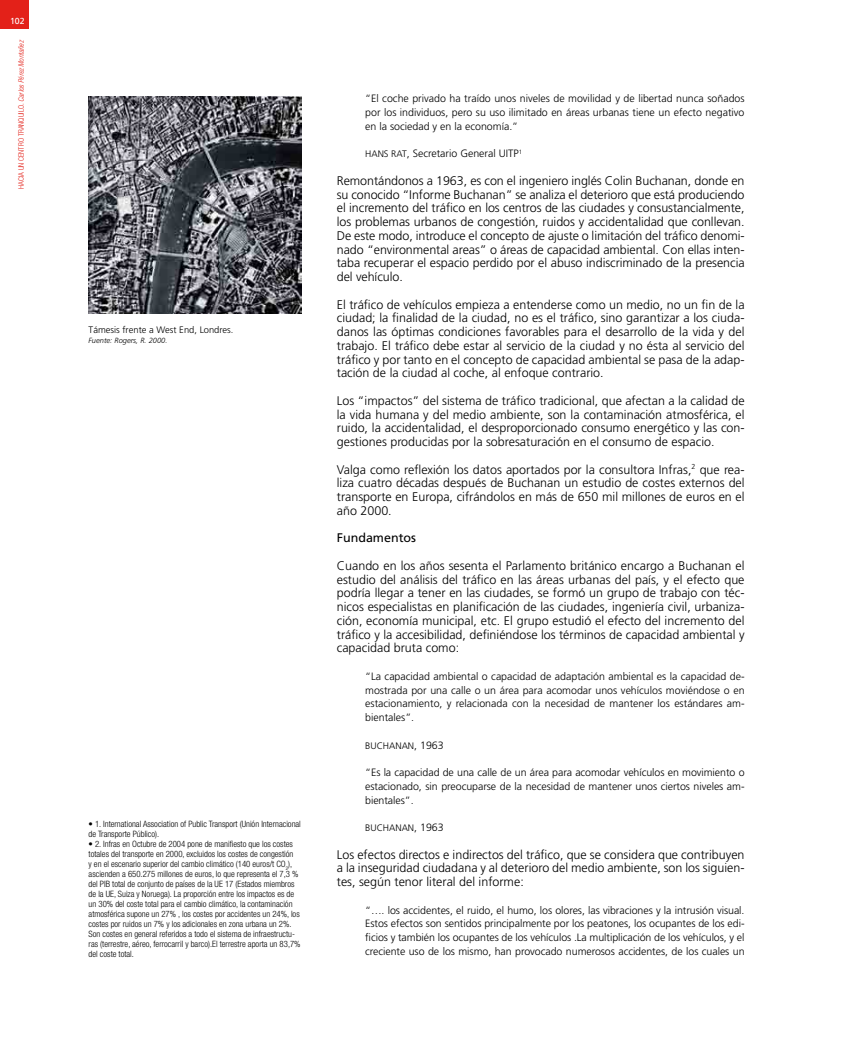
<style>
.page{position:relative;width:851px;height:1063px;background:#fff}
.page>*{position:absolute;margin:0;border:0;box-sizing:border-box;transform-origin:0 0}
.t1{font:300 12.5px/13.8px "Frutiger";color:#000;text-align:justify}
.t2{font:12.5px "Frutiger";color:#000}
.t3{font:300 10.62px/13.8px "Frutiger";color:#000;text-align:justify}
.t4{font:300 9.38px "Frutiger";color:#000}
.t5{font:300 condensed 8.75px/10px "Helvetica Neue";color:#000}
.t6{font:8.75px "Frutiger";color:#fff}
.t7{font:300 condensed 7.5px "Helvetica Neue";color:#e32119}
.t8{font:italic 300 7.5px "Frutiger";color:#000}
.s1{font-style:italic}
.s2{font-size:9.38px}
</style>
<div class="page">
<div style="left:0;top:0;width:28px;height:28px;background:#e32119"></div>
<img style="left:89px;top:96px;width:212px;height:218px">
<p class="t6" style="left:10px;top:16px;width:16px">102</p>
<p class="t7" style="left:17px;top:189px;width:150px;rotate:-90deg">HACIA UN CENTRO TRANQUILO. <span class="s1">Carlos Pérez Montañez</span></p>
<p class="t4" style="left:89px;top:325px;width:146px">Támesis frente a West End, Londres.</p>
<p class="t8" style="left:89px;top:336px;width:80px">Fuente: Rogers, R. 2000.</p>
<p class="t5" style="left:89px;top:819px;width:214px">• 1. International Association of Public Transport (Unión Internacional de Transporte Público).</p>
<p class="t5" style="left:89px;top:839px;width:213px">• 2. Infras en Octubre de 2004 pone de manifiesto que los costes totales del transporte en 2000, excluidos los costes de congestión<br>y en el escenario superior del cambio climático (140 euros/t CO<sub>2</sub>), ascienden a 650.275 millones de euros, lo que representa el 7,3 % del PIB total de conjunto de países de la UE 17 (Estados miembros de la UE, Suiza y Noruega). La proporción entre los impactos es de un 30% del coste total para el cambio climático, la contaminación atmosférica supone un 27% , los costes por accidentes un 24%, los costes por ruidos un 7% y los adicionales en zona urbana un 2%.<br>Son costes en general referidos a todo el sistema de infraestructu&shy;ras (terrestre, aéreo, ferrocarril y barco).El terrestre aporta un 83,7% del coste total.</p>
<p class="t3" style="left:365px;top:92px;width:381px">“El coche privado ha traído unos niveles de movilidad y de libertad nunca soñados por los individuos, pero su uso ilimitado en áreas urbanas tiene un efecto negativo en la sociedad y en la economía.”</p>
<p class="t4" style="left:365px;top:149px;width:13px">Hans</p>
<p class="t3" style="left:391px;top:147px;width:132px"><span class="s2">Rat</span>, Secretario General UITP<sup>1</sup></p>
<p class="t1" style="left:337px;top:174px;width:409px">Remontándonos a 1963, es con el ingeniero inglés Colin Buchanan, donde en su conocido “Informe Buchanan” se analiza el deterioro que está produciendo el incremento del tráfico en los centros de las ciudades y consustancialmente, los problemas urbanos de congestión, ruidos y accidentalidad que conllevan.<br>De este modo, introduce el concepto de ajuste o limitación del tráfico denomi&shy;nado “environmental areas” o áreas de capacidad ambiental. Con ellas inten&shy;taba recuperar el espacio perdido por el abuso indiscriminado de la presencia del vehículo.</p>
<p class="t1" style="left:337px;top:297px;width:409px">El tráfico de vehículos empieza a entenderse como un medio, no un fin de la ciudad; la finalidad de la ciudad, no es el tráfico, sino garantizar a los ciuda&shy;danos las óptimas condiciones favorables para el desarrollo de la vida y del trabajo. El tráfico debe estar al servicio de la ciudad y no ésta al servicio del tráfico y por tanto en el concepto de capacidad ambiental se pasa de la adap&shy;tación de la ciudad al coche, al enfoque contrario.</p>
<p class="t1" style="left:337px;top:394px;width:409px">Los “impactos” del sistema de tráfico tradicional, que afectan a la calidad de la vida humana y del medio ambiente, son la contaminación atmosférica, el ruido, la accidentalidad, el desproporcionado consumo energético y las con&shy;gestiones producidas por la sobresaturación en el consumo de espacio.</p>
<p class="t1" style="left:337px;top:462px;width:409px">Valga como reflexión los datos aportados por la consultora Infras,<sup>2</sup> que rea&shy;liza cuatro décadas después de Buchanan un estudio de costes externos del transporte en Europa, cifrándolos en más de 650 mil millones de euros en el año 2000.</p>
<p class="t2" style="left:337px;top:531px;width:81px">Fundamentos</p>
<p class="t1" style="left:337px;top:559px;width:409px">Cuando en los años sesenta el Parlamento británico encargo a Buchanan el estudio del análisis del tráfico en las áreas urbanas del país, y el efecto que podría llegar a tener en las ciudades, se formó un grupo de trabajo con téc&shy;nicos especialistas en planificación de las ciudades, ingeniería civil, urbaniza&shy;ción, economía municipal, etc. El grupo estudió el efecto del incremento del tráfico y la accesibilidad, definiéndose los términos de capacidad ambiental y capacidad bruta como:</p>
<p class="t3" style="left:365px;top:669px;width:381px">“La capacidad ambiental o capacidad de adaptación ambiental es la capacidad de&shy;mostrada por una calle o un área para acomodar unos vehículos moviéndose o en estacionamiento, y relacionada con la necesidad de mantener los estándares am&shy;bientales”.</p>
<p class="t4" style="left:365px;top:740px;width:13px">Buchanan</p>
<p class="t3" style="left:414px;top:738px;width:31px">, 1963</p>
<p class="t3" style="left:365px;top:766px;width:381px">“Es la capacidad de una calle de un área para acomodar vehículos en movimiento o estacionado, sin preocuparse de la necesidad de mantener unos ciertos niveles am&shy;bientales”.</p>
<p class="t4" style="left:365px;top:823px;width:13px">Buchanan</p>
<p class="t3" style="left:414px;top:821px;width:31px">, 1963</p>
<p class="t1" style="left:337px;top:847px;width:409px">Los efectos directos e indirectos del tráfico, que se considera que contribuyen a la inseguridad ciudadana y al deterioro del medio ambiente, son los siguien&shy;tes, según tenor literal del informe:</p>
<p class="t3" style="left:365px;top:903px;width:381px">“…. los accidentes, el ruido, el humo, los olores, las vibraciones y la intrusión visual.<br>Estos efectos son sentidos principalmente por los peatones, los ocupantes de los edi&shy;ficios y también los ocupantes de los vehículos .La multiplicación de los vehículos, y el creciente uso de los mismo, han provocado numerosos accidentes, de los cuales un</p>
</div>
